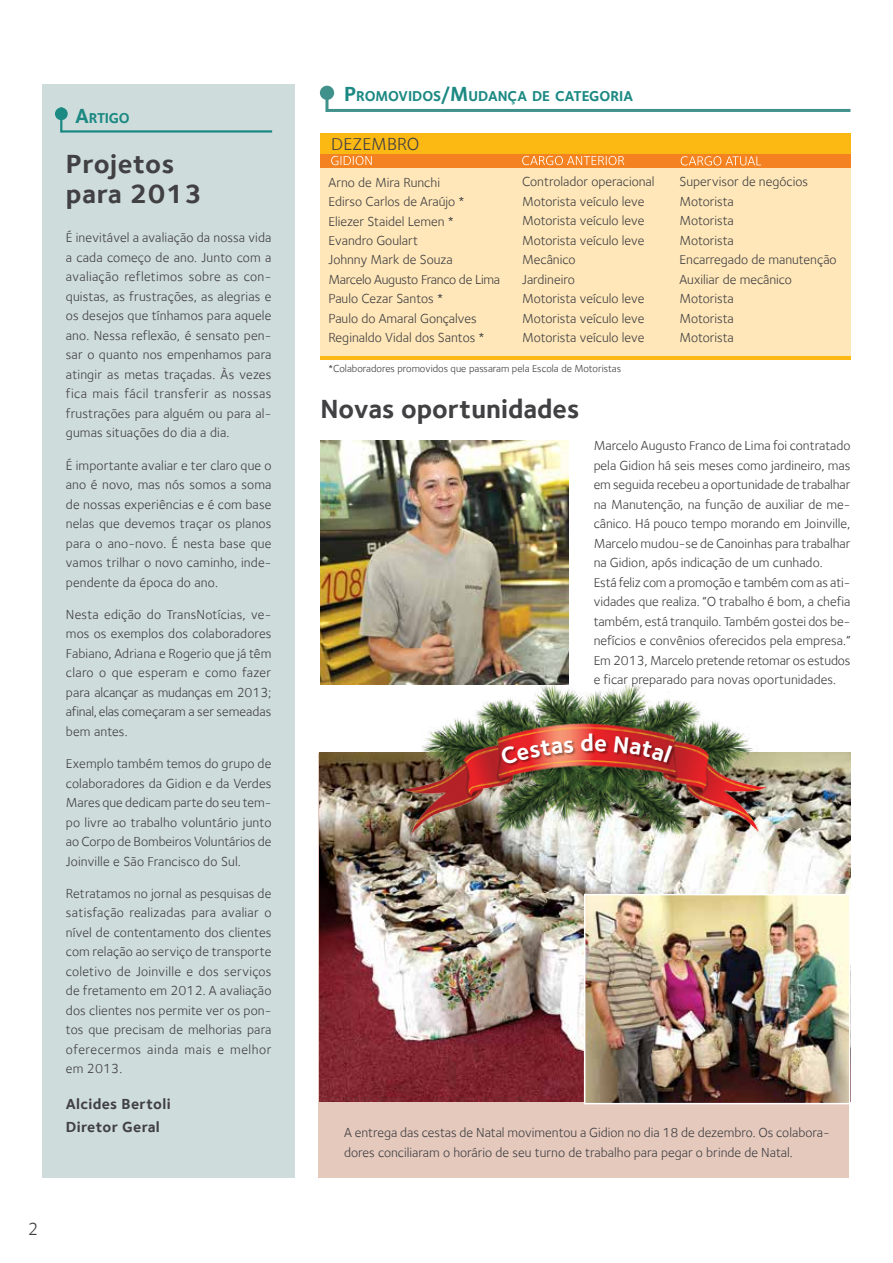
<style>
.page{position:relative;width:893px;height:1263px;background:#fff}
.page>*{position:absolute;margin:0;border:0;box-sizing:border-box;transform-origin:0 0}
.t1{font:700 27px "Foundry Sterling";color:#414042}
.t2{font:700 27px/30px "Foundry Sterling";letter-spacing:.02em;color:#414042}
.t3{font:18px "Foundry Sterling";color:#414042}
.t4{font:700 15px/23px "Foundry Sterling";letter-spacing:.02em;color:#414042}
.t5{font:700 14.7px "Foundry Sterling";letter-spacing:-.005em;color:#1c8983}
.t6{font:13.5px/19.5px "Foundry Sterling";color:#414042;text-align:justify}
.t7{font:10.5px "Foundry Sterling";color:#414042}
.s1{font-size:21px}
</style>
<div class="page">
<div style="left:319px;top:754px;width:530px;height:424px;background:#e5c9bd"></div>
<img style="left:320px;top:441px;width:248px;height:243px">
<div style="left:320px;top:154px;width:530px;height:205px;background:#ffe7b9"></div>
<div style="left:43px;top:85px;width:252px;height:1093px;background:#cfdcdc"></div>
<div style="left:55px;top:107px;width:13px;height:13px;background:#1c8983;border-radius:50%"></div>
<hr style="left:60px;top:107px;width:2px;height:25px;background:#1c8983">
<hr style="left:61px;top:130px;width:211px;height:3px;background:#1c8983">
<div style="left:320px;top:153px;width:530px;height:14px;background:#f58220"></div>
<div style="left:320px;top:133px;width:530px;height:20px;background:#fdb913"></div>
<svg style="left:681px;top:156px;width:80px;height:10px"></svg>
<svg style="left:522px;top:156px;width:102px;height:9px"></svg>
<svg style="left:331px;top:156px;width:41px;height:9px"></svg>
<div style="left:321px;top:86px;width:12px;height:13px;background:#40918c;border-radius:50%"></div>
<div style="left:320px;top:86px;width:14px;height:14px;border:2px solid #40918c;border-radius:50%"></div>
<hr style="left:325px;top:86px;width:3px;height:26px;background:#40918c">
<hr style="left:326px;top:109px;width:524px;height:3px;background:#40918c">
<hr style="left:320px;top:356px;width:530px;height:4px;background:#fdb913">
<img style="left:320px;top:752px;width:530px;height:349px">
<img style="left:587px;top:897px;width:260px;height:204px">
<div style="left:584px;top:894px;width:266px;height:210px;border:2px solid #fff"></div>
<img style="left:405px;top:683px;width:361px;height:154px">
<div style="left:502px;top:733px;width:174px;height:33px;background:#000;opacity:.4"></div>
<svg style="left:500px;top:739px;width:74px;height:26px;background:#d1483d"></svg>
<svg style="left:581px;top:734px;width:25px;height:17px"></svg>
<svg style="left:614px;top:736px;width:58px;height:27px;background:#b11f23"></svg>
<p class="t5" style="left:75px;top:109px;width:56px"><span class="s1">A</span>RTIGO</p>
<h1 class="t2" style="left:66px;top:149px;width:138px">Projetos para 2013</h1>
<p class="t6" style="left:66px;top:228px;width:207px">É inevitável a avaliação da nossa vida a cada começo de ano. Junto com a avaliação refletimos sobre as con&shy;quistas, as frustrações, as alegrias e os desejos que tínhamos para aquele ano. Nessa reflexão, é sensato pen&shy;sar o quanto nos empenhamos para atingir as metas traçadas. Às vezes fica mais fácil transferir as nossas frustrações para alguém ou para al&shy;gumas situações do dia a dia.</p>
<p class="t6" style="left:66px;top:455px;width:207px">É importante avaliar e ter claro que o ano é novo, mas nós somos a soma de nossas experiências e é com base nelas que devemos traçar os planos para o ano-novo. É nesta base que vamos trilhar o novo caminho, inde&shy;pendente da época do ano.</p>
<p class="t6" style="left:66px;top:604px;width:207px">Nesta edição do TransNotícias, ve&shy;mos os exemplos dos colaboradores Fabiano, Adriana e Rogerio que já têm claro o que esperam e como fazer para alcançar as mudanças em 2013; afinal, elas começaram a ser semeadas bem antes.</p>
<p class="t6" style="left:66px;top:754px;width:207px">Exemplo também temos do grupo de colaboradores da Gidion e da Verdes Mares que dedicam parte do seu tem&shy;po livre ao trabalho voluntário junto ao Corpo de Bombeiros Voluntários de Joinville e São Francisco do Sul.</p>
<p class="t6" style="left:66px;top:883px;width:207px">Retratamos no jornal as pesquisas de satisfação realizadas para avaliar o nível de contentamento dos clientes com relação ao serviço de transporte coletivo de Joinville e dos serviços de fretamento em 2012. A avaliação dos clientes nos permite ver os pon&shy;tos que precisam de melhorias para oferecermos ainda mais e melhor em 2013.</p>
<p class="t4" style="left:66px;top:1092px;width:106px">Alcides Bertoli<br>Diretor Geral</p>
<h2 class="t3" style="left:28px;top:1219px;width:12px">2</h2>
<p class="t5" style="left:344px;top:87px;width:291px"><span class="s1">P</span>ROMOVIDOS<span class="s1">/M</span> UDANÇA DE CATEGORIA</p>
<h2 class="t3" style="left:331px;top:134px;width:44px">Dezembro</h2>
<p class="t6" style="left:679px;top:172px;width:159px;text-align:left">Supervisor de negócios<br>Motorista<br>Motorista<br>Motorista<br>Encarregado de manutenção<br>Auxiliar de mecânico<br>Motorista<br>Motorista<br>Motorista</p>
<p class="t6" style="left:328px;top:172px;width:173px;text-align:left">Arno de Mira Runchi<br>Edirso Carlos de Araújo *<br>Eliezer Staidel Lemen *<br>Evandro Goulart<br>Johnny Mark de Souza<br>Marcelo Augusto Franco de Lima<br>Paulo Cezar Santos *<br>Paulo do Amaral Gonçalves<br>Reginaldo Vidal dos Santos *</p>
<p class="t7" style="left:328px;top:363px;width:294px">*Colaboradores promovidos que passaram pela Escola de Motoristas</p>
<h1 class="t1" style="left:320px;top:393px;width:261px">Novas oportunidades</h1>
<p class="t6" style="left:594px;top:436px;width:258px;text-align:left">Marcelo Augusto Franco de Lima foi contratado pela Gidion há seis meses como jardineiro, mas em seguida recebeu a oportunidade de trabalhar na Manutenção, na função de auxiliar de me&shy;cânico. Há pouco tempo morando em Joinville, Marcelo mudou-se de Canoinhas para trabalhar na Gidion, após indicação de um cunhado.<br>Está feliz com a promoção e também com as ati&shy;vidades que realiza. “O trabalho é bom, a chefia também, está tranquilo. Também gostei dos be&shy;nefícios e convênios oferecidos pela empresa.” Em 2013, Marcelo pretende retomar os estudos e ficar preparado para novas oportunidades.</p>
<p class="t6" style="left:522px;top:172px;width:134px;text-align:left">Controlador operacional<br>Motorista veículo leve<br>Motorista veículo leve<br>Motorista veículo leve<br>Mecânico<br>Jardineiro<br>Motorista veículo leve<br>Motorista veículo leve<br>Motorista veículo leve</p>
<p class="t6" style="left:344px;top:1123px;width:487px">A entrega das cestas de Natal movimentou a Gidion no dia 18 de dezembro. Os colabora&shy;dores conciliaram o horário de seu turno de trabalho para pegar o brinde de Natal.</p>
</div>
